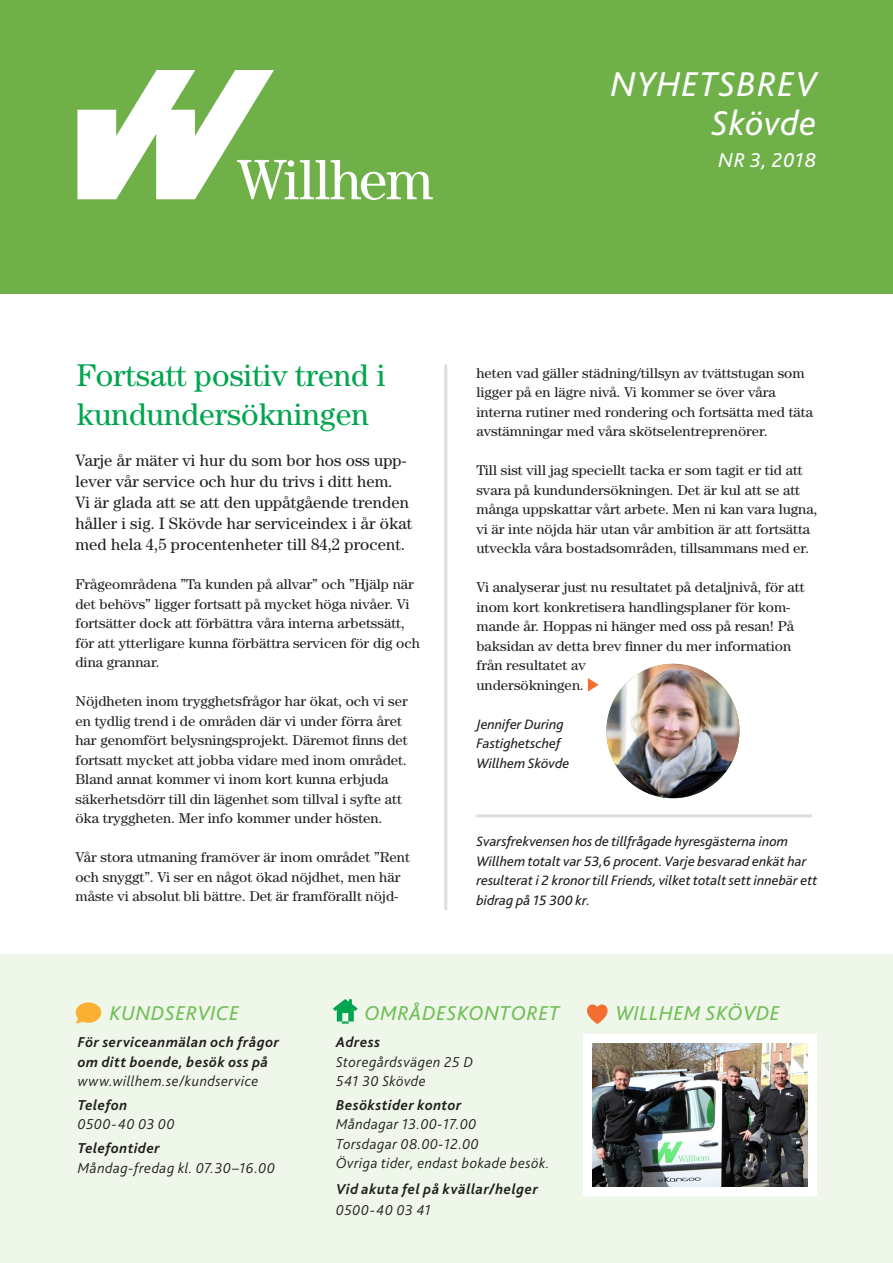
<style>
.page{position:relative;width:893px;height:1263px;background:#fff}
.page>*{position:absolute;margin:0;border:0;box-sizing:border-box;transform-origin:0 0}
.t1{font:italic 36px/39px "Bliss Pro";letter-spacing:.03em;color:#fff;text-align:right}
.t2{font:31.5px/38.2px "Century Std";color:#00a54f}
.t3{font:italic 21px "Bliss Pro";letter-spacing:.03em;color:#6fbf54}
.t4{font:italic 21px "Bliss Pro";letter-spacing:.03em;color:#fff}
.t5{font:16.5px/21px "Century Std";letter-spacing:.005em;color:#231f20}
.t6{font:italic 300 15px/19.5px "Bliss Pro";letter-spacing:.03em;color:#231f20}
.t7{font:italic 700 15px/19.5px "Bliss Pro";letter-spacing:.035em;color:#231f20}
.t8{font:14.25px/19.5px "Century Std";color:#231f20}
.t9{font:italic 14.25px/19.5px "Bliss Pro";color:#231f20}
</style>
<div class="page">
<div style="left:0;top:0;width:893px;height:293px;background:#6fb048"></div>
<svg style="left:77px;top:70px;width:356px;height:130px"></svg>
<hr style="left:444px;top:365px;width:3px;height:545px;background:#dcdddf">
<div style="left:0;top:955px;width:893px;height:308px;background:#eff7ea"></div>
<svg style="left:587px;top:1004px;width:21px;height:20px"></svg>
<svg style="left:333px;top:999px;width:25px;height:25px"></svg>
<svg style="left:76px;top:1002px;width:25px;height:22px"></svg>
<div style="left:583px;top:1034px;width:234px;height:162px;background:#fff"></div>
<img style="left:592px;top:1043px;width:215px;height:144px">
<img style="left:606px;top:664px;width:133px;height:134px">
<hr style="left:476px;top:814px;width:336px;height:3px;background:#dcdddf">
<svg style="left:588px;top:678px;width:11px;height:13px"></svg>
<h1 class="t1" style="left:611px;top:65px;width:207px">NYHETSBREV<br>Skövde</h1>
<h3 class="t4" style="left:719px;top:147px;width:99px">NR 3, 2018</h3>
<h2 class="t2" style="left:77px;top:356px;width:310px">Fortsatt positiv trend i kundundersökningen</h2>
<p class="t8" style="left:476px;top:363px;width:338px">heten vad gäller städning/tillsyn av tvättstugan som ligger på en lägre nivå. Vi kommer se över våra interna rutiner med rondering och fortsätta med täta avstämningar med våra skötselentreprenörer.</p>
<p class="t8" style="left:476px;top:460px;width:342px">Till sist vill jag speciellt tacka er som tagit er tid att svara på kundundersökningen. Det är kul att se att många uppskattar vårt arbete. Men ni kan vara lugna, vi är inte nöjda här utan vår ambition är att fortsätta utveckla våra bostadsområden, tillsammans med er.</p>
<p class="t8" style="left:476px;top:577px;width:330px">Vi analyserar just nu resultatet på detaljnivå, för att inom kort konkretisera handlingsplaner för kom&shy;mande år. Hoppas ni hänger med oss på resan! På baksidan av detta brev finner du mer information från resultatet av<br>undersökningen.</p>
<p class="t9" style="left:476px;top:714px;width:94px">Jennifer During<br>Fastighetschef<br>Willhem Skövde</p>
<p class="t5" style="left:75px;top:450px;width:338px">Varje år mäter vi hur du som bor hos oss upp&shy;lever vår service och hur du trivs i ditt hem.<br>Vi är glada att se att den uppåtgående trenden håller i sig. I Skövde har serviceindex i år ökat med hela 4,5 procentenheter till 84,2 procent.</p>
<p class="t8" style="left:75px;top:574px;width:346px">Frågeområdena ”Ta kunden på allvar” och ”Hjälp när det behövs” ligger fortsatt på mycket höga nivåer. Vi fortsätter dock att förbättra våra interna arbetssätt, för att ytterligare kunna förbättra servicen för dig och dina grannar.</p>
<p class="t8" style="left:75px;top:691px;width:334px">Nöjdheten inom trygghetsfrågor har ökat, och vi ser en tydlig trend i de områden där vi under förra året har genomfört belysningsprojekt. Däremot finns det fortsatt mycket att jobba vidare med inom området.<br>Bland annat kommer vi inom kort kunna erbjuda säkerhetsdörr till din lägenhet som tillval i syfte att öka tryggheten. Mer info kommer under hösten.</p>
<p class="t8" style="left:75px;top:847px;width:336px">Vår stora utmaning framöver är inom området ”Rent och snyggt”. Vi ser en något ökad nöjdhet, men här måste vi absolut bli bättre. Det är framförallt nöjd-</p>
<p class="t9" style="left:476px;top:832px;width:342px">Svarsfrekvensen hos de tillfrågade hyresgästerna inom Willhem totalt var 53,6 procent. Varje besvarad enkät har resulterat i 2 kronor till Friends, vilket totalt sett innebär ett bidrag på 15 300 kr.</p>
<h3 class="t3" style="left:110px;top:1000px;width:131px">KUNDSERVICE</h3>
<h3 class="t3" style="left:365px;top:1000px;width:196px">OMRÅDESKONTORET</h3>
<h3 class="t3" style="left:616px;top:1000px;width:166px">WILLHEM SKÖVDE</h3>
<p class="t7" style="left:78px;top:1032px;width:203px">För serviceanmälan och frågor om ditt boende, besök oss på</p>
<p class="t6" style="left:78px;top:1071px;width:182px">www.willhem.se/kundservice</p>
<p class="t7" style="left:78px;top:1095px;width:51px">Telefon</p>
<p class="t6" style="left:78px;top:1114px;width:98px">0500-40 03 00</p>
<p class="t7" style="left:78px;top:1138px;width:84px">Telefontider</p>
<p class="t6" style="left:78px;top:1157px;width:199px">Måndag-fredag kl. 07.30–16.00</p>
<p class="t7" style="left:336px;top:1032px;width:45px">Adress</p>
<p class="t6" style="left:336px;top:1051px;width:138px">Storegårdsvägen 25 D<br>541 30 Skövde</p>
<p class="t7" style="left:336px;top:1095px;width:127px">Besökstider kontor</p>
<p class="t6" style="left:336px;top:1114px;width:215px">Måndagar 13.00-17.00<br>Torsdagar 08.00-12.00<br>Övriga tider, endast bokade besök.</p>
<p class="t7" style="left:336px;top:1179px;width:203px">Vid akuta fel på kvällar/helger</p>
<p class="t6" style="left:336px;top:1200px;width:96px">0500-40 03 41</p>
</div>
